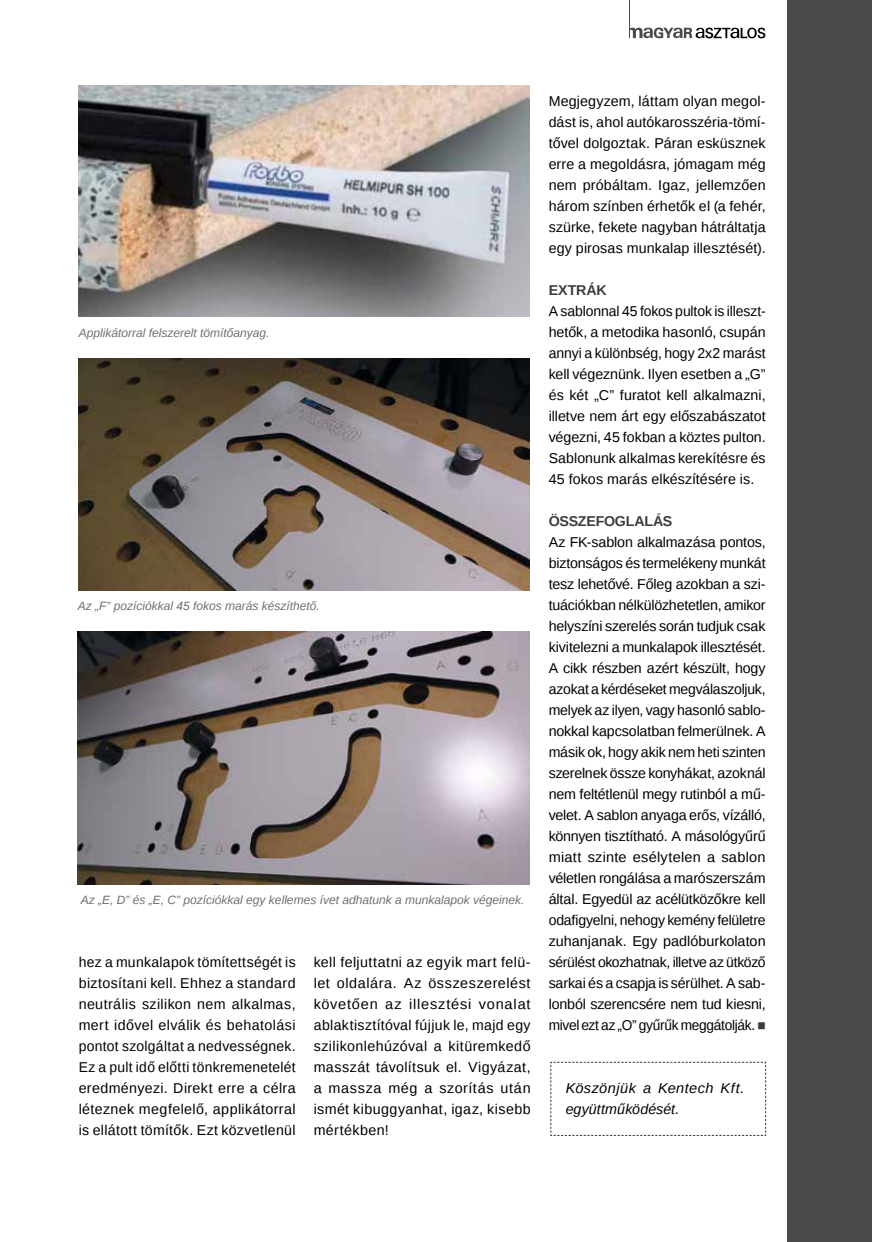
<style>
.page{position:relative;width:872px;height:1242px;background:#fff}
.page>*{position:absolute;margin:0;border:0;box-sizing:border-box;transform-origin:0 0}
.t1{font:14.25px/21px "Liberation Sans";letter-spacing:.01em;color:#000;text-align:justify}
.t2{font:italic 14.25px/21px "Liberation Sans";letter-spacing:.015em;color:#000}
.t3{font:700 14.25px "Liberation Sans";letter-spacing:-.015em;color:#3c3c3b}
.t4{font:italic 12px "Liberation Sans";color:#706f6f}
.s1{color:#3c3c3b}
</style>
<div class="page">
<div style="left:787px;top:0;width:85px;height:1242px;background:#4a4a49"></div>
<svg style="left:630px;top:27px;width:135px;height:11px"></svg>
<hr style="left:629px;top:0;width:1px;height:38px;background:#4a4a49">
<img style="left:79px;top:85px;width:450px;height:231px">
<img style="left:79px;top:358px;width:450px;height:232px">
<img style="left:78px;top:631px;width:451px;height:254px">
<svg style="left:550px;top:1061px;width:216px;height:75px"></svg>
<p class="t4" style="left:79px;top:325px;width:192px">Applikátorral felszerelt tömítőanyag.</p>
<p class="t4" style="left:78px;top:598px;width:244px">Az „F” pozíciókkal 45 fokos marás készíthető.</p>
<p class="t4" style="left:81px;top:892px;width:445px">Az „E, D” és „E, C” pozíciókkal egy kellemes ívet adhatunk a munkalapok végeinek.</p>
<p class="t1" style="left:79px;top:952px;width:218px">hez a munkalapok tömítettségét is biztosítani kell. Ehhez a standard neutrális szilikon nem alkalmas, mert idővel elválik és behatolási pontot szolgáltat a nedvességnek.<br>Ez a pult idő előtti tönkremenetelét eredményezi. Direkt erre a célra léteznek megfelelő, applikátorral is ellátott tömítők. Ezt közvetlenül</p>
<p class="t1" style="left:314px;top:952px;width:218px">kell feljuttatni az egyik mart felü&shy;let oldalára. Az összeszerelést követően az illesztési vonalat ablaktisztítóval fújjuk le, majd egy szilikonlehúzóval a kitüremkedő masszát távolítsuk el. Vigyázat, a massza még a szorítás után ismét kibuggyanhat, igaz, kisebb mértékben!</p>
<p class="t1" style="left:548px;top:91px;width:218px">Megjegyzem, láttam olyan megol&shy;dást is, ahol autókarosszéria-tömí&shy;tővel dolgoztak. Páran esküsznek erre a megoldásra, jómagam még nem próbáltam. Igaz, jellemzően három színben érhetők el (a fehér, szürke, fekete nagyban hátráltatja egy pirosas munkalap illesztését).</p>
<p class="t3" style="left:548px;top:280px;width:59px">EXTRÁK</p>
<p class="t1" style="left:548px;top:301px;width:218px">A sablonnal 45 fokos pultok is illeszt&shy;hetők, a metodika hasonló, csupán annyi a különbség, hogy 2x2 marást kell végeznünk. Ilyen esetben a „G” és két „C” furatot kell alkalmazni, illetve nem árt egy előszabászatot végezni, 45 fokban a köztes pulton.<br>Sablonunk alkalmas kerekítésre és 45 fokos marás elkészítésére is.</p>
<p class="t3" style="left:548px;top:511px;width:125px">ÖSSZEFOGLALÁS</p>
<p class="t1" style="left:548px;top:532px;width:218px">Az FK-sablon alkalmazása pontos, biztonságos és termelékeny munkát tesz lehetővé. Főleg azokban a szi&shy;tuációkban nélkülözhetetlen, amikor helyszíni szerelés során tudjuk csak kivitelezni a munkalapok illesztését.<br>A cikk részben azért készült, hogy azokat a kérdéseket megválaszoljuk, melyek az ilyen, vagy hasonló sablo&shy;nokkal kapcsolatban felmerülnek. A másik ok, hogy akik nem heti szinten szerelnek össze konyhákat, azoknál nem feltétlenül megy rutinból a mű&shy;velet. A sablon anyaga erős, vízálló, könnyen tisztítható. A másológyűrű miatt szinte esélytelen a sablon véletlen rongálása a marószerszám által. Egyedül az acélütközőkre kell odafigyelni, nehogy kemény felületre zuhanjanak. Egy padlóburkolaton sérülést okozhatnak, illetve az ütköző sarkai és a csapja is sérülhet. A sab&shy;lonból szerencsére nem tud kiesni, mivel ezt az „O” gyűrűk meggátolják. <span class="s1">■</span></p>
<p class="t2" style="left:565px;top:1077px;width:180px">Köszönjük a Kentech Kft. együttműködését.</p>
</div>
